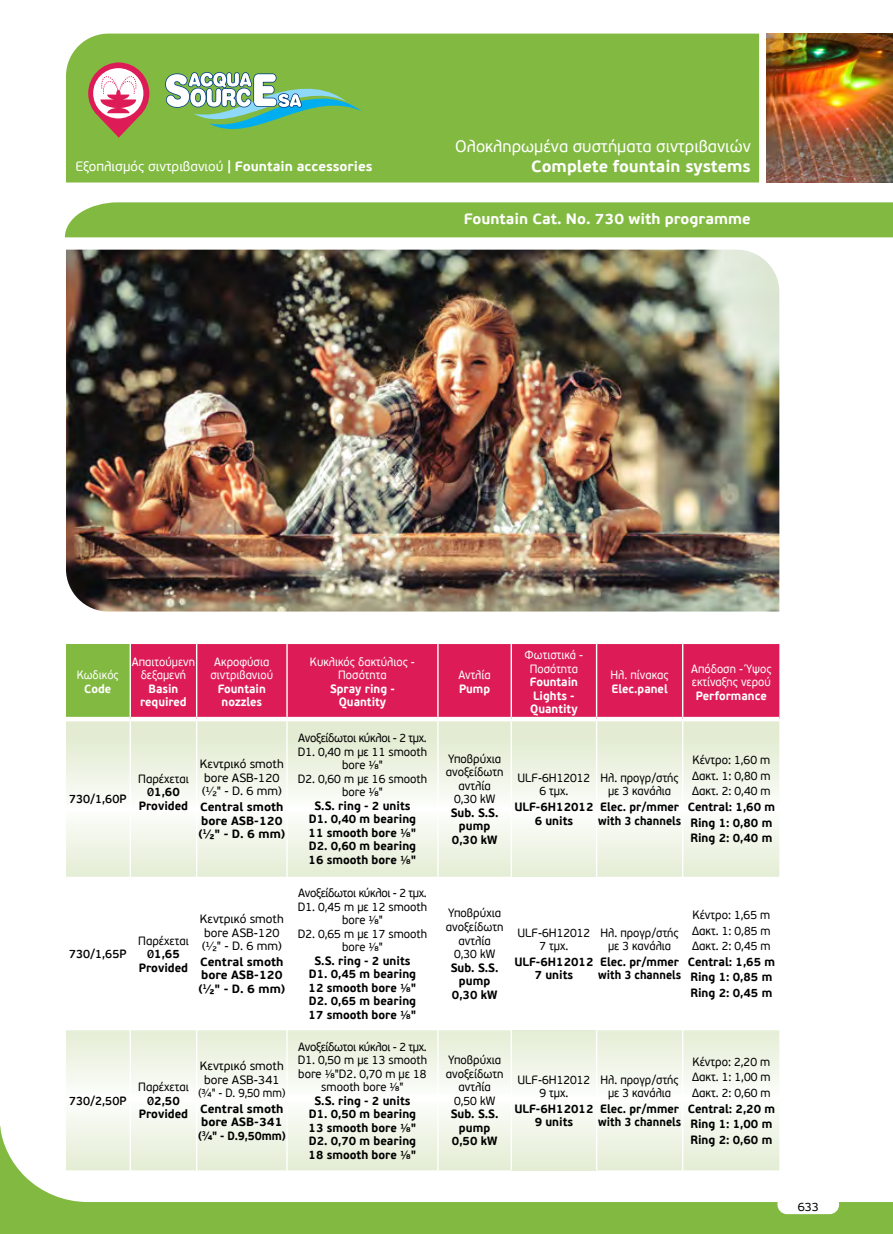
<style>
.page{position:relative;width:893px;height:1234px;background:#fff}
.page>*{position:absolute;margin:0;border:0;box-sizing:border-box;transform-origin:0 0}
.t1{font:16.5px "PF Beau Sans Pro";color:#fff}
.t2{font:700 16.5px "PF Beau Sans Pro";color:#fff}
.t3{font:700 15px "PF Beau Sans Pro";color:#fff}
.t4{font:13.5px "PF Beau Sans Pro";color:#fff}
.t5{font:700 12px/13.5px "PF Beau Sans Pro";color:#000;text-align:center;scale:.95 1}
.t6{font:12px/13.5px "PF Beau Sans Pro";color:#000;text-align:center;scale:.95 1}
.t7{font:12px/13.5px "PF Beau Sans Pro";color:#fff;text-align:center;scale:.93 1}
.t8{font:12px/13.5px "PF Beau Sans Pro";color:#000}
.t9{font:700 12px/13.5px "PF Beau Sans Pro";color:#000}
.t10{font:700 12px/13.5px "PF Beau Sans Pro";color:#fff;text-align:center;scale:.93 1}
.t11{font:700 12px/13.5px "PF Beau Sans Pro";color:#000;scale:.93 1}
.t12{font:12px/13.5px "PF Beau Sans Pro";color:#000;text-align:center;scale:.93 1}
.t13{font:600 12px "PF Beau Sans Pro";color:#000;scale:.95 1}
.s1{font-weight:700}
.s2{font-weight:400}
.s3{font-weight:600}
</style>
<div class="page">
<svg style="left:1px;top:1132px;width:892px;height:101px"></svg>
<svg style="left:0;top:1126px;width:1px;height:107px"></svg>
<div style="left:778px;top:1195px;width:60px;height:17px;background:#fff;border-radius:9px"></div>
<div style="left:777px;top:1194px;width:62px;height:19px;border:2px solid #fff;border-radius:9px"></div>
<div style="left:66px;top:34px;width:693px;height:148px;background:#82ba41"></div>
<div style="left:65px;top:202px;width:828px;height:35px;background:#82ba41"></div>
<img style="left:767px;top:34px;width:126px;height:149px">
<svg style="left:164px;top:71px;width:198px;height:76px;background:#86be77"></svg>
<svg style="left:88px;top:62px;width:61px;height:76px"></svg>
<div style="left:66px;top:644px;width:64px;height:75px;background:#82ba41"></div>
<div style="left:131px;top:644px;width:648px;height:72px;background:#dd1b57"></div>
<svg style="left:66px;top:721px;width:713px;height:155px"></svg>
<svg style="left:512px;top:721px;width:84px;height:155px"></svg>
<svg style="left:66px;top:1030px;width:130px;height:140px"></svg>
<svg style="left:197px;top:1030px;width:582px;height:140px"></svg>
<svg style="left:512px;top:1030px;width:84px;height:140px"></svg>
<hr style="left:196px;top:644px;width:1px;height:72px;background:#fff">
<hr style="left:286px;top:644px;width:2px;height:72px;background:#fff">
<hr style="left:437px;top:644px;width:2px;height:72px;background:#fff">
<hr style="left:511px;top:644px;width:1px;height:72px;background:#fff">
<hr style="left:596px;top:644px;width:1px;height:72px;background:#fff">
<hr style="left:682px;top:644px;width:1px;height:72px;background:#fff">
<hr style="left:130px;top:721px;width:1px;height:155px;background:#fff">
<hr style="left:196px;top:721px;width:1px;height:155px;background:#fff">
<hr style="left:286px;top:721px;width:2px;height:155px;background:#fff">
<hr style="left:437px;top:721px;width:2px;height:155px;background:#fff">
<hr style="left:511px;top:721px;width:1px;height:155px;background:#fff">
<hr style="left:596px;top:721px;width:1px;height:155px;background:#fff">
<hr style="left:682px;top:721px;width:1px;height:155px;background:#fff">
<hr style="left:130px;top:1030px;width:1px;height:140px;background:#fff">
<hr style="left:196px;top:1030px;width:1px;height:140px;background:#fff">
<hr style="left:286px;top:1030px;width:2px;height:140px;background:#fff">
<hr style="left:437px;top:1030px;width:2px;height:140px;background:#fff">
<hr style="left:511px;top:1030px;width:1px;height:140px;background:#fff">
<hr style="left:596px;top:1030px;width:1px;height:140px;background:#fff">
<hr style="left:682px;top:1030px;width:1px;height:140px;background:#fff">
<div style="left:66px;top:716px;width:64px;height:5px;background:#fff"></div>
<img style="left:66px;top:249px;width:713px;height:362px">
<p class="t4" style="left:75px;top:159px;width:299px">Εξοπλισμός σιντριβανιού <span class="s1">| Fountain accessories</span></p>
<h1 class="t1" style="left:455px;top:137px;width:297px">Ολοκληρωμένα συστήματα σιντριβανιών</h1>
<h1 class="t2" style="left:531px;top:156px;width:221px">Complete fountain systems</h1>
<p class="t3" style="left:464px;top:209px;width:288px">Fountain Cat. No. 730 with programme</p>
<p class="t7" style="left:77px;top:668px;width:47px">Κωδικός</p>
<p class="t10" style="left:84px;top:682px;width:31px">Code</p>
<p class="t7" style="left:132px;top:655px;width:69px">Απαιτούμενη δεξαμενή</p>
<p class="t10" style="left:140px;top:682px;width:52px">Basin required</p>
<p class="t7" style="left:210px;top:655px;width:69px">Ακροφύσια σιντριβανιού</p>
<p class="t10" style="left:218px;top:682px;width:53px">Fountain nοzzles</p>
<p class="t13" style="left:69px;top:791px;width:62px">730/1,60P</p>
<p class="t5" style="left:138px;top:772px;width:55px"><span class="s2">Παρέχεται<br></span><span class="s3">0</span>1,60<br>Provided</p>
<p class="t8" style="left:200px;top:757px;width:85px">Kεντρικό smoth bore ASB-120 (1⁄₂" - D. 6 mm)</p>
<p class="t9" style="left:198px;top:800px;width:88px">Central smoth bore ASB-120 (<sup>1</sup>⁄₂" - D. 6 mm)</p>
<p class="t13" style="left:69px;top:946px;width:62px">730/1,65P</p>
<p class="t5" style="left:138px;top:933px;width:55px"><span class="s2">Παρέχεται<br></span><span class="s3">0</span>1,65<br>Provided</p>
<p class="t8" style="left:200px;top:912px;width:85px">Kεντρικό smoth bore ASB-120 (1⁄₂" - D. 6 mm)</p>
<p class="t9" style="left:198px;top:954px;width:88px">Central smoth bore ASB-120 (<sup>1</sup>⁄₂" - D. 6 mm)</p>
<p class="t13" style="left:69px;top:1093px;width:62px">730/2,50P</p>
<p class="t5" style="left:138px;top:1080px;width:55px"><span class="s2">Παρέχεται<br></span><span class="s3">0</span>2,50<br>Provided</p>
<p class="t8" style="left:198px;top:1059px;width:88px;text-align:center">Kεντρικό smoth bore ASB-341 (3⁄4" - D. 9,50 mm)</p>
<p class="t9" style="left:198px;top:1101px;width:89px">Central smoth bore ASB-341 (<sup>3</sup>⁄4" - D.9,50mm)</p>
<p class="t7" style="left:310px;top:655px;width:114px">Κυκλικός δακτύλιος -<br>Ποσότητα</p>
<p class="t10" style="left:330px;top:682px;width:71px">Spray ring -<br>Quantity</p>
<p class="t6" style="left:298px;top:731px;width:138px">Aνοξείδωτοι κύκλοι - 2 τμχ.<br>D1. 0,40 m με 11 smooth bore ⅟8"<br>D2. 0,60 m με 16 smooth bore ⅟8"</p>
<p class="t5" style="left:309px;top:799px;width:115px">S.S. ring - 2 units<br>D1. 0,40 m bearing<br>11 smooth bore <span class="s3">⅟8</span>"<br>D2. 0,60 m bearing<br>16 smooth bore <span class="s3">⅟8</span>"</p>
<p class="t6" style="left:298px;top:886px;width:138px">Aνοξείδωτοι κύκλοι - 2 τμχ.<br>D1. 0,45 m με 12 smooth bore ⅟8"<br>D2. 0,65 m με 17 smooth bore ⅟8"</p>
<p class="t5" style="left:309px;top:953px;width:115px">S.S. ring - 2 units<br>D1. 0,45 m bearing<br>12 smooth bore <span class="s3">⅟8</span>"<br>D2. 0,65 m bearing<br>17 smooth bore <span class="s3">⅟8</span>"</p>
<p class="t6" style="left:298px;top:1039px;width:138px">Aνοξείδωτοι κύκλοι - 2 τμχ.<br>D1. 0,50 m με 13 smooth bore ⅟8"D2. 0,70 m με 18 smooth bore ⅟8"</p>
<p class="t5" style="left:309px;top:1093px;width:115px">S.S. ring - 2 units<br>D1. 0,50 m bearing<br>13 smooth bore <span class="s3">⅟8</span>"<br>D2. 0,70 m bearing<br>18 smooth bore <span class="s3">⅟8</span>"</p>
<p class="t7" style="left:458px;top:668px;width:36px">Αντλία</p>
<p class="t10" style="left:459px;top:682px;width:35px">Pump</p>
<p class="t7" style="left:525px;top:648px;width:65px">Φωτιστικά -<br>Ποσότητα</p>
<p class="t10" style="left:530px;top:675px;width:53px;text-align:left">Fountain<br>Lights -<br>Quantity</p>
<p class="t7" style="left:611px;top:668px;width:64px">Ηλ. πίνακας</p>
<p class="t10" style="left:612px;top:682px;width:62px">Elec.panel</p>
<p class="t7" style="left:691px;top:661px;width:88px;text-align:left">Απόδοση - Ύψος εκτίναξης νερού</p>
<p class="t10" style="left:696px;top:688px;width:78px">Performance</p>
<p class="t6" style="left:446px;top:751px;width:62px">Υποβρύχια ανοξείδωτη αντλία<br>0,30 kW</p>
<p class="t5" style="left:451px;top:805px;width:52px">Sub. S.S. pump<br>0,30 kW</p>
<p class="t6" style="left:692px;top:752px;width:84px;line-height:15.6px;text-align:justify">Κέντρο: 1,60 m Δακτ. 1: 0,80 m Δακτ. 2: 0,40 m</p>
<p class="t5" style="left:688px;top:799px;width:93px;line-height:15.6px;text-align:left">Central: 1,60 m<br>Ring 1: 0,80 m<br>Ring 2: 0,40 m</p>
<p class="t12" style="left:600px;top:771px;width:86px">Hλ. προγρ/στής με 3 κανάλια</p>
<p class="t11" style="left:598px;top:800px;width:91px">Elec. pr/mmer with 3 channels</p>
<p class="t6" style="left:517px;top:771px;width:78px">ULF-6H12012<br>6 τμχ.</p>
<p class="t5" style="left:514px;top:800px;width:85px">ULF-6H12012<br>6 units</p>
<p class="t6" style="left:446px;top:906px;width:62px">Υποβρύχια ανοξείδωτη αντλία<br>0,30 kW</p>
<p class="t5" style="left:451px;top:960px;width:52px">Sub. S.S. pump<br>0,30 kW</p>
<p class="t6" style="left:692px;top:907px;width:84px;line-height:15.6px;text-align:justify">Κέντρο: 1,65 m Δακτ. 1: 0,85 m Δακτ. 2: 0,45 m</p>
<p class="t5" style="left:688px;top:953px;width:93px;line-height:15.6px;text-align:left">Central: 1,65 m<br>Ring 1: 0,85 m<br>Ring 2: 0,45 m</p>
<p class="t12" style="left:600px;top:925px;width:86px">Hλ. προγρ/στής με 3 κανάλια</p>
<p class="t11" style="left:598px;top:954px;width:91px">Elec. pr/mmer with 3 channels</p>
<p class="t6" style="left:517px;top:925px;width:78px">ULF-6H12012<br>7 τμχ.</p>
<p class="t5" style="left:514px;top:954px;width:85px">ULF-6H12012<br>7 units</p>
<p class="t6" style="left:446px;top:1053px;width:62px">Υποβρύχια ανοξείδωτη αντλία<br>0,50 kW</p>
<p class="t5" style="left:451px;top:1107px;width:52px">Sub. S.S. pump<br>0,50 kW</p>
<p class="t6" style="left:692px;top:1053px;width:84px;line-height:15.6px;text-align:justify">Κέντρο: 2,20 m Δακτ. 1: 1,00 m Δακτ. 2: 0,60 m</p>
<p class="t5" style="left:688px;top:1100px;width:93px;line-height:15.6px;text-align:left">Central: 2,20 m<br>Ring 1: 1,00 m<br>Ring 2: 0,60 m</p>
<p class="t12" style="left:600px;top:1072px;width:86px">Hλ. προγρ/στής με 3 κανάλια</p>
<p class="t11" style="left:598px;top:1101px;width:91px">Elec. pr/mmer with 3 channels</p>
<p class="t6" style="left:517px;top:1072px;width:78px">ULF-6H12012<br>9 τμχ.</p>
<p class="t5" style="left:514px;top:1101px;width:85px">ULF-6H12012<br>9 units</p>
<p class="t8" style="left:798px;top:1200px;width:23px">633</p>
</div>
